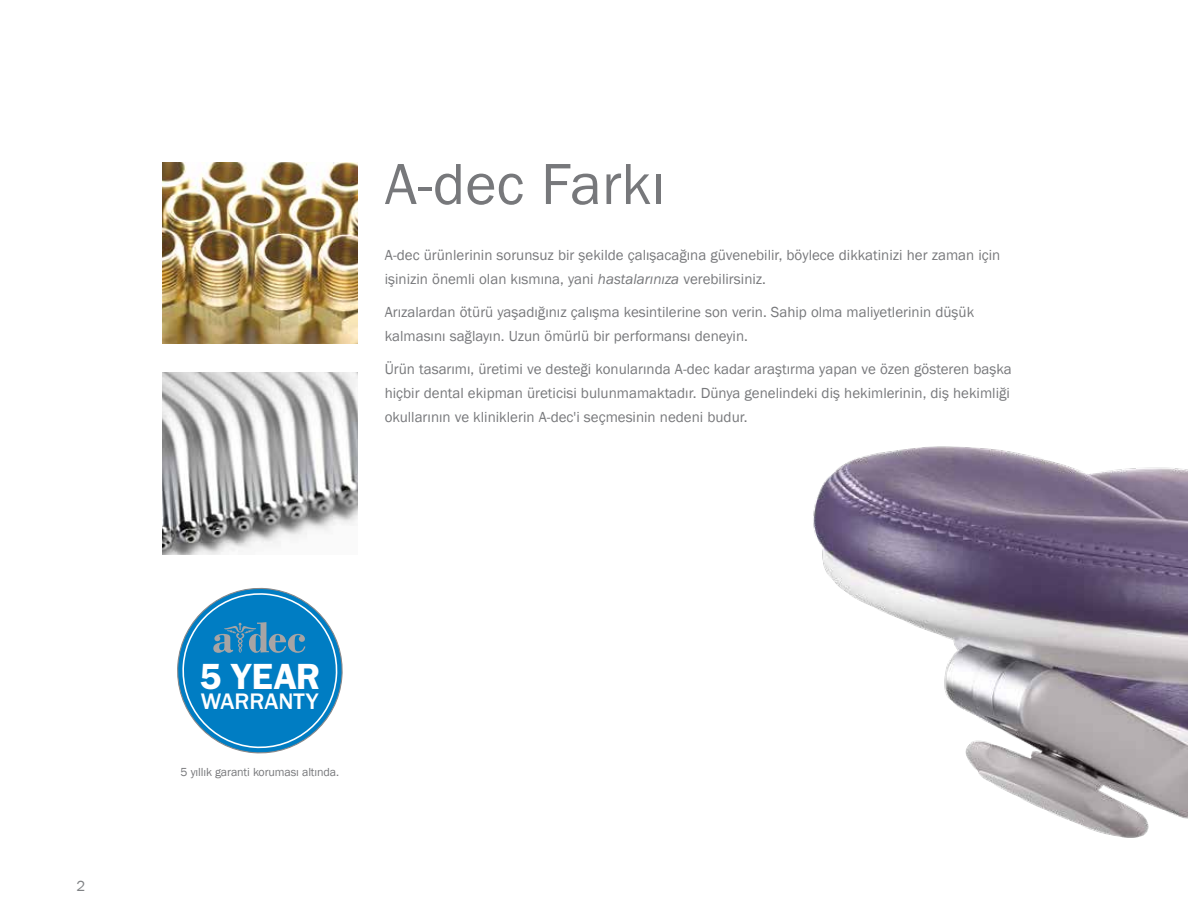
<style>
.page{position:relative;width:1188px;height:918px;background:#fff}
.page>*{position:absolute;margin:0;border:0;box-sizing:border-box;transform-origin:0 0}
.t1{font:60px "Franklin Gothic";color:#77787b}
.t2{font:600 37.65px "Franklin Gothic";color:#fff}
.t3{font:500 23.25px "Franklin Gothic";color:#fff}
.t4{font:15px/24px "Franklin Gothic";color:#77787b}
.t5{font:15px "Franklin Gothic";color:#808285}
.t6{font:12px "Franklin Gothic";letter-spacing:-.01em;color:#77787b}
.s1{font-style:italic}
</style>
<div class="page">
<img style="left:813px;top:446px;width:375px;height:392px">
<img style="left:162px;top:373px;width:196px;height:181px">
<img style="left:162px;top:162px;width:196px;height:181px">
<svg style="left:177px;top:587px;width:166px;height:167px"></svg>
<p class="t5" style="left:77px;top:877px;width:10px">2</p>
<h1 class="t1" style="left:385px;top:147px;width:282px">A-dec Farkı</h1>
<p class="t4" style="left:385px;top:243px;width:617px">A-dec ürünlerinin sorunsuz bir şekilde çalışacağına güvenebilir, böylece dikkatinizi her zaman için işinizin önemli olan kısmına, yani <span class="s1">hastalarınıza</span> verebilirsiniz.</p>
<p class="t4" style="left:385px;top:300px;width:591px">Arızalardan ötürü yaşadığınız çalışma kesintilerine son verin. Sahip olma maliyetlerinin düşük kalmasını sağlayın. Uzun ömürlü bir performansı deneyin.</p>
<p class="t4" style="left:385px;top:357px;width:629px">Ürün tasarımı, üretimi ve desteği konularında A-dec kadar araştırma yapan ve özen gösteren başka hiçbir dental ekipman üreticisi bulunmamaktadır. Dünya genelindeki diş hekimlerinin, diş hekimliği okullarının ve kliniklerin A-dec'i seçmesinin nedeni budur.</p>
<h2 class="t2" style="left:200px;top:653px;width:122px">5 YEAR</h2>
<h3 class="t3" style="left:201px;top:687px;width:119px">WARRANTY</h3>
<p class="t6" style="left:181px;top:765px;width:160px">5 yıllık garanti koruması altında.</p>
</div>
